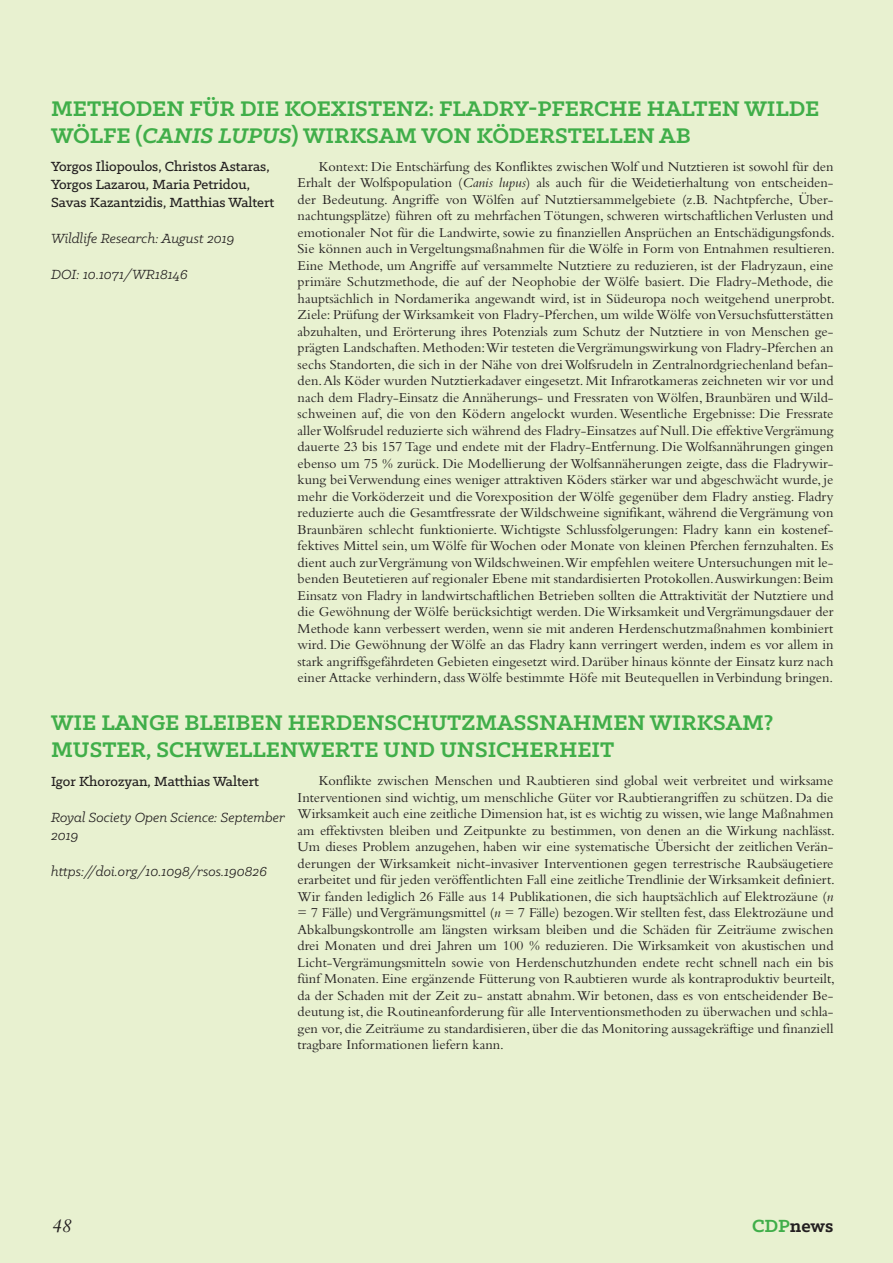
<style>
.page{position:relative;width:893px;height:1263px;background:#e8f1d0}
.page>*{position:absolute;margin:0;border:0;box-sizing:border-box;transform-origin:0 0}
.t1{font:700 24px/27px "Klinic Slab";color:#40ae49}
.t2{font:700 19.95px "Klinic Slab";letter-spacing:-.005em;color:#231f20}
.t3{font:italic 19.95px "Bembo";color:#231f20}
.t4{font:500 15px/18px "Klinic Slab";color:#231f20}
.t5{font:italic 15px/18px "Klinic Slab";color:#231f20}
.t6{font:14.25px/16.5px "Bembo";color:#231f20;text-align:justify}
.s1{font-style:italic}
.s2{color:#40ae49}
</style>
<div class="page">
<h1 class="t1" style="left:51px;top:94px;width:770px">METHODEN FÜR DIE KOEXISTENZ: FLADRY-PFERCHE HALTEN WILDE<br>WÖLFE (<span class="s1">CANIS LUPUS</span>) WIRKSAM VON KÖDERSTELLEN AB</h1>
<p class="t4" style="left:51px;top:157px;width:225px">Yorgos Iliopoulos, Christos Astaras,<br>Yorgos Lazarou, Maria Petridou,<br>Savas Kazantzidis, Matthias Waltert</p>
<p class="t5" style="left:51px;top:229px;width:185px">Wildlife Research: August 2019</p>
<p class="t5" style="left:51px;top:265px;width:138px">DOI: 10.1071/WR18146</p>
<p class="t6" style="left:298px;top:158px;width:539px;text-indent:21px">Kontext: Die Entschärfung des Konfliktes zwischen Wolf und Nutztieren ist sowohl für den Erhalt der Wolfspopulation (<span class="s1">Canis lupus</span>) als auch für die Weidetierhaltung von entscheiden&shy;der Bedeutung. Angriffe von Wölfen auf Nutztiersammelgebiete (z.B. Nachtpferche, Über&shy;nachtungsplätze) führen oft zu mehrfachen Tötungen, schweren wirtschaftlichen Verlusten und emotionaler Not für die Landwirte, sowie zu finanziellen Ansprüchen an Entschädigungsfonds.<br>Sie können auch in Vergeltungsmaßnahmen für die Wölfe in Form von Entnahmen resultieren.<br>Eine Methode, um Angriffe auf versammelte Nutztiere zu reduzieren, ist der Fladryzaun, eine primäre Schutzmethode, die auf der Neophobie der Wölfe basiert. Die Fladry-Methode, die hauptsächlich in Nordamerika angewandt wird, ist in Südeuropa noch weitgehend unerprobt.<br>Ziele: Prüfung der Wirksamkeit von Fladry-Pferchen, um wilde Wölfe von Versuchsfutterstätten abzuhalten, und Erörterung ihres Potenzials zum Schutz der Nutztiere in von Menschen ge&shy;prägten Landschaften. Methoden:Wir testeten die Vergrämungswirkung von Fladry-Pferchen an sechs Standorten, die sich in der Nähe von drei Wolfsrudeln in Zentralnordgriechenland befan&shy;den. Als Köder wurden Nutztierkadaver eingesetzt. Mit Infrarotkameras zeichneten wir vor und nach dem Fladry-Einsatz die Annäherungs- und Fressraten von Wölfen, Braunbären und Wild&shy;schweinen auf, die von den Ködern angelockt wurden. Wesentliche Ergebnisse: Die Fressrate aller Wolfsrudel reduzierte sich während des Fladry-Einsatzes auf Null. Die effektive Vergrämung dauerte 23 bis 157 Tage und endete mit der Fladry-Entfernung. Die Wolfsannährungen gingen ebenso um 75 % zurück. Die Modellierung der Wolfsannäherungen zeigte, dass die Fladrywir&shy;kung bei Verwendung eines weniger attraktiven Köders stärker war und abgeschwächt wurde, je mehr die Vorköderzeit und die Vorexposition der Wölfe gegenüber dem Fladry anstieg. Fladry reduzierte auch die Gesamtfressrate der Wildschweine signifikant, während die Vergrämung von Braunbären schlecht funktionierte. Wichtigste Schlussfolgerungen: Fladry kann ein kostenef&shy;fektives Mittel sein, um Wölfe für Wochen oder Monate von kleinen Pferchen fernzuhalten. Es dient auch zur Vergrämung von Wildschweinen.Wir empfehlen weitere Untersuchungen mit le&shy;benden Beutetieren auf regionaler Ebene mit standardisierten Protokollen. Auswirkungen: Beim Einsatz von Fladry in landwirtschaftlichen Betrieben sollten die Attraktivität der Nutztiere und die Gewöhnung der Wölfe berücksichtigt werden. Die Wirksamkeit und Vergrämungsdauer der Methode kann verbessert werden, wenn sie mit anderen Herdenschutzmaßnahmen kombiniert wird. Die Gewöhnung der Wölfe an das Fladry kann verringert werden, indem es vor allem in stark angriffsgefährdeten Gebieten eingesetzt wird. Darüber hinaus könnte der Einsatz kurz nach einer Attacke verhindern, dass Wölfe bestimmte Höfe mit Beutequellen in Verbindung bringen.</p>
<h1 class="t1" style="left:51px;top:709px;width:724px">WIE LANGE BLEIBEN HERDENSCHUTZMASSNAHMEN WIRKSAM?<br>MUSTER, SCHWELLENWERTE UND UNSICHERHEIT</h1>
<p class="t4" style="left:51px;top:771px;width:210px">Igor Khorozyan, Matthias Waltert</p>
<p class="t5" style="left:51px;top:807px;width:235px">Royal Society Open Science: September<br>2019</p>
<p class="t5" style="left:51px;top:861px;width:217px">https://doi.org/10.1098/rsos.190826</p>
<p class="t6" style="left:298px;top:772px;width:539px;text-indent:21px">Konflikte zwischen Menschen und Raubtieren sind global weit verbreitet und wirksame Interventionen sind wichtig, um menschliche Güter vor Raubtierangriffen zu schützen. Da die Wirksamkeit auch eine zeitliche Dimension hat, ist es wichtig zu wissen, wie lange Maßnahmen am effektivsten bleiben und Zeitpunkte zu bestimmen, von denen an die Wirkung nachlässt.<br>Um dieses Problem anzugehen, haben wir eine systematische Übersicht der zeitlichen Verän&shy;derungen der Wirksamkeit nicht-invasiver Interventionen gegen terrestrische Raubsäugetiere erarbeitet und für jeden veröffentlichten Fall eine zeitliche Trendlinie der Wirksamkeit definiert.<br>Wir fanden lediglich 26 Fälle aus 14 Publikationen, die sich hauptsächlich auf Elektrozäune (<span class="s1">n </span>= 7 Fälle) und Vergrämungsmittel (<span class="s1">n</span> = 7 Fälle) bezogen.Wir stellten fest, dass Elektrozäune und Abkalbungskontrolle am längsten wirksam bleiben und die Schäden für Zeiträume zwischen drei Monaten und drei Jahren um 100 % reduzieren. Die Wirksamkeit von akustischen und Licht-Vergrämungsmitteln sowie von Herdenschutzhunden endete recht schnell nach ein bis fünf Monaten. Eine ergänzende Fütterung von Raubtieren wurde als kontraproduktiv beurteilt, da der Schaden mit der Zeit zu- anstatt abnahm. Wir betonen, dass es von entscheidender Be&shy;deutung ist, die Routineanforderung für alle Interventionsmethoden zu überwachen und schla&shy;gen vor, die Zeiträume zu standardisieren, über die das Monitoring aussagekräftige und finanziell tragbare Informationen liefern kann.</p>
<h2 class="t3" style="left:51px;top:1213px;width:22px">48</h2>
<h2 class="t2" style="left:752px;top:1212px;width:83px"><span class="s2">CDP</span>news</h2>
</div>
